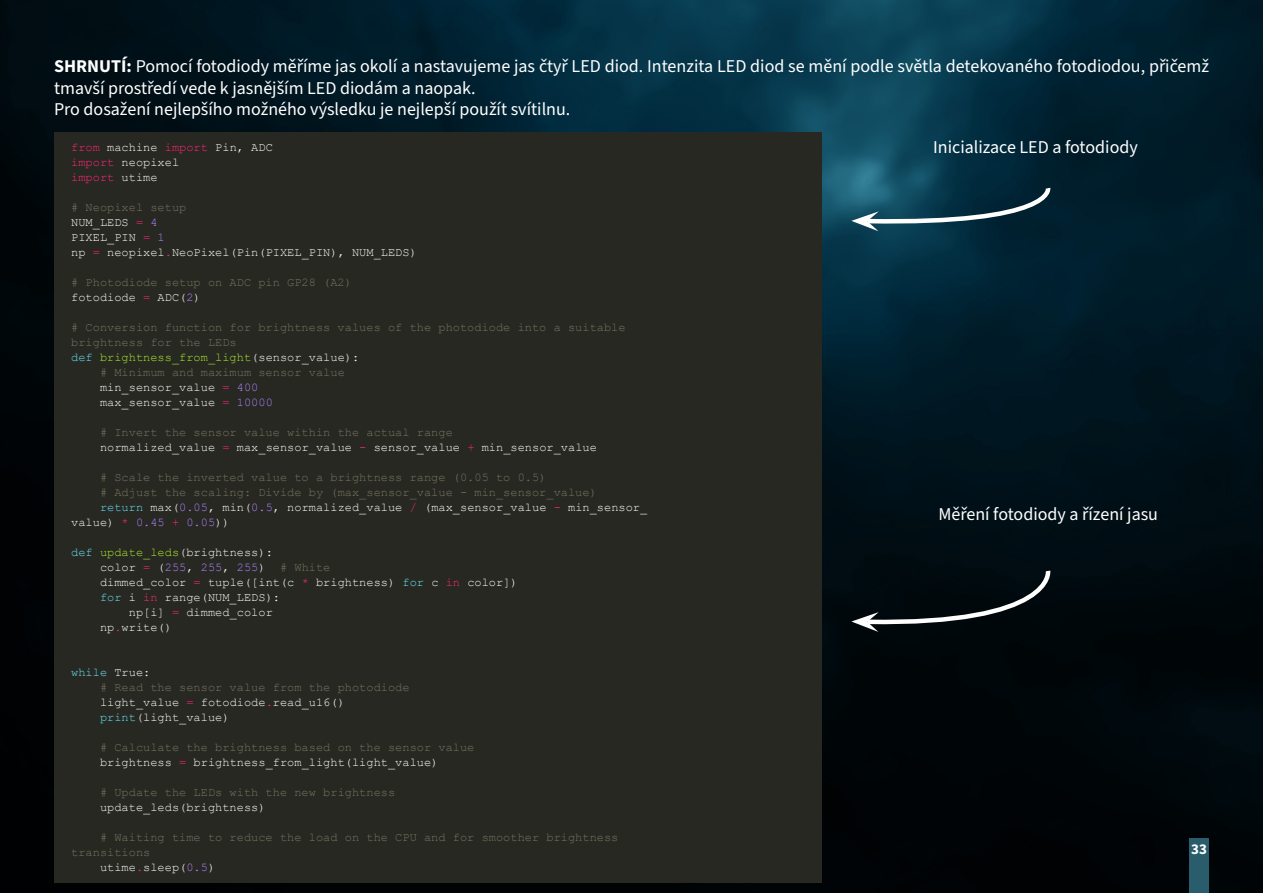
<style>
.page{position:relative;width:1263px;height:893px;background:#fff}
.page>*{position:absolute;margin:0;border:0;box-sizing:border-box;transform-origin:0 0}
.t1{font:18px/21.6px "Source Sans 3";color:#fff}
.t2{font:700 15px "Source Sans 3";color:#fff}
.HTML_Preformatted{font:12px/15px "Courier New";color:#f8f8f2}
.HTML_Preformatted-2{font:12px/15px "Courier New";color:#75715e}
.HTML_Preformatted-3{font:12px "Courier New";color:#a6e22e}
.HTML_Preformatted-4{font:12px "Courier New";color:#f92672}
.HTML_Preformatted-5{font:12px "Courier New";color:#66d9ef}
.s1{font-weight:700}
.s2{color:#f92672}
.s3{color:#f8f8f2}
.s4{color:#ae81ff}
.s5{color:#66d9ef}
.s6{color:#a6e22e}
.s7{color:#75715e}
</style>
<div class="page">
<img style="left:0;top:0;width:1263px;height:893px">
<div style="left:1189px;top:839px;width:20px;height:54px;background:#2a5d6c"></div>
<div style="left:54px;top:132px;width:768px;height:750px;background:#272822"></div>
<svg style="left:851px;top:566px;width:204px;height:66px;background:#141c20"></svg>
<svg style="left:851px;top:184px;width:204px;height:47px;background:#224c5d"></svg>
<p class="t1" style="left:54px;top:55px;width:1156px"><span class="s1">SHRNUTÍ:</span> Pomocí fotodiody měříme jas okolí a nastavujeme jas čtyř LED diod. Intenzita LED diod se mění podle světla detekovaného fotodiodou, přičemž tmavší prostředí vede k jasnějším LED diodám a naopak.</p>
<p class="t1" style="left:54px;top:98px;width:518px">Pro dosažení nejlepšího možného výsledku je nejlepší použít svítilnu.</p>
<p class="t1" style="left:933px;top:136px;width:206px">Inicializace LED a fotodiody</p>
<p class="HTML_Preformatted" style="left:71px;top:139px;width:203px"><span class="s2">from</span> machine <span class="s2">import</span> Pin, ADC</p>
<p class="HTML_Preformatted" style="left:71px;top:154px;width:110px"><span class="s2">import</span> neopixel</p>
<p class="HTML_Preformatted-4" style="left:71px;top:170px;width:88px">import <span class="s3">utime</span></p>
<p class="HTML_Preformatted-2" style="left:71px;top:199px;width:117px"># Neopixel setup</p>
<p class="HTML_Preformatted" style="left:71px;top:214px;width:88px">NUM_LEDS <span class="s2">=</span> <span class="s4">4</span></p>
<p class="HTML_Preformatted" style="left:71px;top:229px;width:95px">PIXEL_PIN <span class="s2">=</span> <span class="s4">1</span></p>
<p class="HTML_Preformatted" style="left:71px;top:244px;width:347px">np <span class="s2">=</span> neopixel<span class="s2">.</span>NeoPixel(Pin(PIXEL_PIN), NUM_LEDS)</p>
<p class="HTML_Preformatted-2" style="left:71px;top:274px;width:282px"># Photodiode setup on ADC pin GP28 (A2)</p>
<p class="HTML_Preformatted" style="left:71px;top:289px;width:131px">fotodiode <span class="s2">=</span> ADC(<span class="s4">2</span>)</p>
<p class="HTML_Preformatted-2" style="left:71px;top:319px;width:556px"># Conversion function for brightness values of the photodiode into a suitable brightness for the LEDs</p>
<p class="HTML_Preformatted-3" style="left:71px;top:350px;width:290px"><span class="s5">def</span> brightness_from_light<span class="s3">(sensor_value):</span></p>
<p class="HTML_Preformatted-2" style="left:100px;top:364px;width:246px"># Minimum and maximum sensor value</p>
<p class="HTML_Preformatted" style="left:100px;top:379px;width:160px">min_sensor_value <span class="s2">=</span> <span class="s4">400</span></p>
<p class="HTML_Preformatted" style="left:100px;top:394px;width:174px">max_sensor_value <span class="s2">=</span> <span class="s4">10000</span></p>
<p class="HTML_Preformatted-2" style="left:100px;top:424px;width:354px"># Invert the sensor value within the actual range</p>
<p class="HTML_Preformatted" style="left:100px;top:439px;width:498px">normalized_value <span class="s2">=</span> max_sensor_value <span class="s2">-</span> sensor_value <span class="s2">+</span> min_sensor_value</p>
<p class="HTML_Preformatted-2" style="left:100px;top:469px;width:448px"># Scale the inverted value to a brightness range (0.05 to 0.5)</p>
<p class="HTML_Preformatted-2" style="left:100px;top:484px;width:498px"># Adjust the scaling: Divide by (max_sensor_value - min_sensor_value)</p>
<p class="HTML_Preformatted" style="left:71px;top:499px;width:578px;text-indent:29px"><span class="s5">return</span> max(<span class="s4">0.05</span>, min(<span class="s4">0.5</span>, normalized_value <span class="s2">/</span> (max_sensor_value <span class="s2">-</span> min_sensor_ value) <span class="s2">*</span> <span class="s4">0.45</span> <span class="s2">+</span> <span class="s4">0.05</span>))</p>
<p class="HTML_Preformatted" style="left:71px;top:544px;width:203px"><span class="s5">def</span> <span class="s6">update_leds</span>(brightness):</p>
<p class="HTML_Preformatted" style="left:100px;top:559px;width:232px">color <span class="s2">=</span> (<span class="s4">255</span>, <span class="s4">255</span>, <span class="s4">255</span>) <span class="s7"># White</span></p>
<p class="HTML_Preformatted" style="left:100px;top:574px;width:419px">dimmed_color <span class="s2">=</span> tuple([int(c <span class="s2">*</span> brightness) <span class="s5">for</span> c <span class="s2">in</span> color])</p>
<p class="HTML_Preformatted" style="left:100px;top:589px;width:182px"><span class="s5">for</span> i <span class="s2">in</span> range(NUM_LEDS):</p>
<p class="HTML_Preformatted" style="left:129px;top:604px;width:146px">np[i] <span class="s2">=</span> dimmed_color</p>
<p class="HTML_Preformatted" style="left:100px;top:619px;width:74px">np<span class="s2">.</span>write()</p>
<p class="HTML_Preformatted-5" style="left:71px;top:665px;width:81px">while <span class="s3">True:</span></p>
<p class="HTML_Preformatted-2" style="left:100px;top:679px;width:311px"># Read the sensor value from the photodiode</p>
<p class="HTML_Preformatted" style="left:100px;top:694px;width:246px">light_value <span class="s2">=</span> fotodiode<span class="s2">.</span>read_u16()</p>
<p class="HTML_Preformatted" style="left:100px;top:709px;width:131px"><span class="s5">print</span>(light_value)</p>
<p class="HTML_Preformatted-2" style="left:100px;top:739px;width:376px"># Calculate the brightness based on the sensor value</p>
<p class="HTML_Preformatted" style="left:100px;top:754px;width:340px">brightness <span class="s2">=</span> brightness_from_light(light_value)</p>
<p class="HTML_Preformatted-2" style="left:100px;top:784px;width:297px"># Update the LEDs with the new brightness</p>
<p class="HTML_Preformatted" style="left:100px;top:799px;width:167px">update_leds(brightness)</p>
<p class="HTML_Preformatted-2" style="left:71px;top:829px;width:549px;text-indent:29px"># Waiting time to reduce the load on the CPU and for smoother brightness transitions</p>
<p class="HTML_Preformatted" style="left:100px;top:859px;width:117px">utime<span class="s2">.</span>sleep(<span class="s4">0.5</span>)</p>
<p class="t1" style="left:938px;top:504px;width:221px">Měření fotodiody a řízení jasu</p>
<p class="t2" style="left:1191px;top:839px;width:17px">33</p>
</div>
